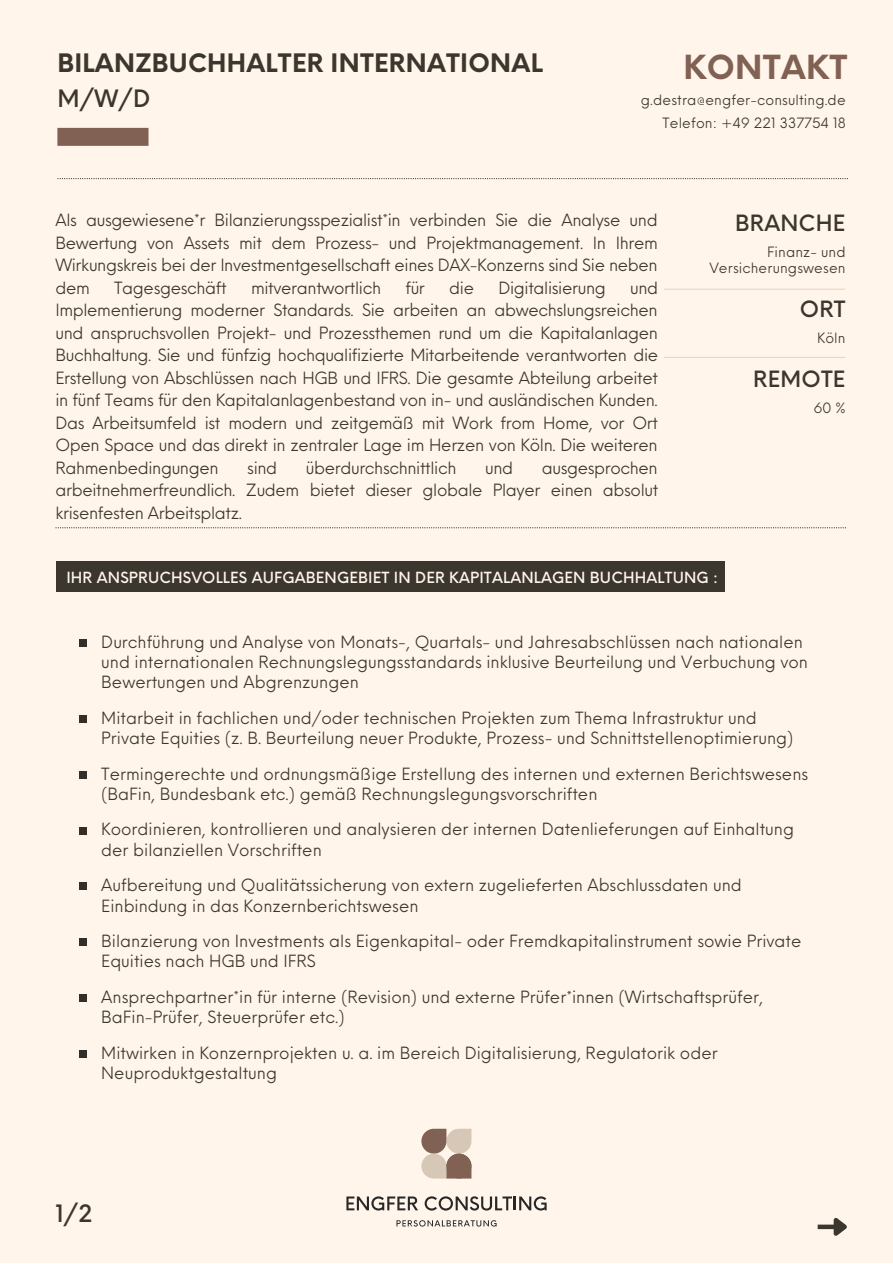
<style>
.page{position:relative;width:893px;height:1264px;background:#fff}
.page>*{position:absolute;margin:0;border:0;box-sizing:border-box;transform-origin:0 0}
.t1{font:700 32.4px "Neue Einstellung";letter-spacing:.01em;color:#806153}
.t2{font:700 24.75px "Neue Einstellung";letter-spacing:.01em;color:#3b362e}
.t3{font:500 23.4px "Neue Einstellung";color:#3b362e}
.t4{font:500 21.9px "Neue Einstellung";letter-spacing:.01em;color:#3b362e}
.t5{font:16.5px/22.5px "Neue Einstellung";color:#3b362e}
.t6{font:16.5px "Neue Einstellung";letter-spacing:-.02em;color:#3b362e}
.t7{font:500 15px "Neue Einstellung";letter-spacing:.01em;color:#fff5ea}
.t8{font:13.8px/22.5px "Neue Einstellung";letter-spacing:.01em;color:#3b362e;text-align:right}
</style>
<div class="page">
<div style="left:0;top:0;width:892px;height:1262px;background:#fff5ea"></div>
<svg style="left:55px;top:527px;width:791px;height:1px"></svg>
<div style="left:79px;top:639px;width:7px;height:7px;background:#332f28"></div>
<div style="left:79px;top:771px;width:7px;height:7px;background:#332f28"></div>
<div style="left:79px;top:826px;width:7px;height:8px;background:#332f28"></div>
<div style="left:79px;top:882px;width:7px;height:8px;background:#332f28"></div>
<div style="left:79px;top:938px;width:7px;height:7px;background:#332f28"></div>
<svg style="left:396px;top:1220px;width:100px;height:6px"></svg>
<svg style="left:346px;top:1196px;width:72px;height:14px"></svg>
<svg style="left:424px;top:1196px;width:122px;height:14px"></svg>
<svg style="left:421px;top:1128px;width:51px;height:50px;background:#b9a496"></svg>
<svg style="left:817px;top:1224px;width:12px;height:4px"></svg>
<svg style="left:829px;top:1218px;width:18px;height:18px"></svg>
<hr style="left:664px;top:289px;width:181px;height:1px;background:#806153">
<hr style="left:664px;top:357px;width:181px;height:1px;background:#806153">
<div style="left:56px;top:561px;width:668px;height:30px;background:#3b362e"></div>
<div style="left:57px;top:128px;width:91px;height:18px;background:#806153"></div>
<svg style="left:57px;top:178px;width:790px;height:1px"></svg>
<div style="left:79px;top:1050px;width:7px;height:7px;background:#332f28"></div>
<div style="left:79px;top:715px;width:7px;height:7px;background:#332f28"></div>
<div style="left:79px;top:994px;width:7px;height:7px;background:#332f28"></div>
<h2 class="t2" style="left:57px;top:41px;width:487px">BILANZBUCHHALTER INTERNATIONAL</h2>
<h3 class="t3" style="left:57px;top:77px;width:94px">M/W/D</h3>
<h1 class="t1" style="left:683px;top:38px;width:165px">KONTAKT</h1>
<p class="t8" style="left:640px;top:88px;width:206px">g.destra@engfer-consulting.de<br>Telefon: +49 221 337754 18</p>
<p class="t5" style="left:55px;top:207px;width:604px;text-align:justify">Als ausgewiesene*r Bilanzierungsspezialist*in verbinden Sie die Analyse und Bewertung von Assets mit dem Prozess- und Projektmanagement. In Ihrem Wirkungskreis bei der Investmentgesellschaft eines DAX-Konzerns sind Sie neben dem</p>
<p class="t6" style="left:114px;top:273px;width:114px">Tagesgeschäft</p>
<p class="t6" style="left:251px;top:273px;width:131px">mitverantwortlich</p>
<p class="t5" style="left:405px;top:275px;width:21px">für</p>
<p class="t5" style="left:449px;top:275px;width:26px">die</p>
<p class="t6" style="left:498px;top:273px;width:109px">Digitalisierung</p>
<p class="t5" style="left:55px;top:275px;width:604px;text-align:justify;text-indent:574px">und Implementierung moderner Standards. Sie arbeiten an abwechslungsreichen und anspruchsvollen Projekt- und Prozessthemen rund um die Kapitalanlagen Buchhaltung. Sie und fünfzig hochqualifizierte Mitarbeitende verantworten die Erstellung von Abschlüssen nach HGB und IFRS. Die gesamte Abteilung arbeitet in fünf Teams für den Kapitalanlagenbestand von in- und ausländischen Kunden.<br>Das Arbeitsumfeld ist modern und zeitgemäß mit Work from Home, vor Ort Open Space und das direkt in zentraler Lage im Herzen von Köln. Die weiteren Rahmenbedingungen</p>
<p class="t5" style="left:247px;top:455px;width:31px">sind</p>
<p class="t6" style="left:306px;top:453px;width:152px">überdurchschnittlich</p>
<p class="t5" style="left:485px;top:455px;width:30px">und</p>
<p class="t5" style="left:55px;top:455px;width:604px;text-align:justify;text-indent:486px">ausgesprochen arbeitnehmerfreundlich. Zudem bietet dieser globale Player einen absolut krisenfesten Arbeitsplatz.</p>
<h3 class="t4" style="left:735px;top:203px;width:112px">BRANCHE</h3>
<p class="t8" style="left:709px;top:242px;width:138px;line-height:15.8px">Finanz- und<br>Versicherungswesen</p>
<h3 class="t4" style="left:799px;top:289px;width:47px">ORT</h3>
<p class="t8" style="left:817px;top:325px;width:30px">Köln</p>
<h3 class="t4" style="left:753px;top:359px;width:94px">REMOTE</h3>
<p class="t8" style="left:813px;top:395px;width:33px">60 %</p>
<p class="t7" style="left:66px;top:564px;width:653px">IHR ANSPRUCHSVOLLES AUFGABENGEBIET IN DER KAPITALANLAGEN BUCHHALTUNG :</p>
<p class="t5" style="left:101px;top:630px;width:708px;line-height:20.2px">Durchführung und Analyse von Monats-, Quartals- und Jahresabschlüssen nach nationalen und internationalen Rechnungslegungsstandards inklusive Beurteilung und Verbuchung von<br>Bewertungen und Abgrenzungen</p>
<p class="t5" style="left:101px;top:706px;width:693px;line-height:20.2px">Mitarbeit in fachlichen und/oder technischen Projekten zum Thema Infrastruktur und<br>Private Equities (z. B. Beurteilung neuer Produkte, Prozess- und Schnittstellenoptimierung)</p>
<p class="t5" style="left:101px;top:761px;width:708px;line-height:20.2px">Termingerechte und ordnungsmäßige Erstellung des internen und externen Berichtswesens (BaFin, Bundesbank etc.) gemäß Rechnungslegungsvorschriften</p>
<p class="t5" style="left:101px;top:817px;width:694px;line-height:20.2px">Koordinieren, kontrollieren und analysieren der internen Datenlieferungen auf Einhaltung der bilanziellen Vorschriften</p>
<p class="t5" style="left:101px;top:873px;width:642px;line-height:20.2px">Aufbereitung und Qualitätssicherung von extern zugelieferten Abschlussdaten und<br>Einbindung in das Konzernberichtswesen</p>
<p class="t5" style="left:101px;top:929px;width:701px;line-height:20.2px">Bilanzierung von Investments als Eigenkapital- oder Fremdkapitalinstrument sowie Private<br>Equities nach HGB und IFRS</p>
<p class="t5" style="left:101px;top:985px;width:663px;line-height:20.2px">Ansprechpartner*in für interne (Revision) und externe Prüfer*innen (Wirtschaftsprüfer,<br>BaFin-Prüfer, Steuerprüfer etc.)</p>
<p class="t5" style="left:101px;top:1041px;width:618px;line-height:20.2px">Mitwirken in Konzernprojekten u. a. im Bereich Digitalisierung, Regulatorik oder<br>Neuproduktgestaltung</p>
<h3 class="t3" style="left:55px;top:1192px;width:38px">1/2</h3>
</div>
